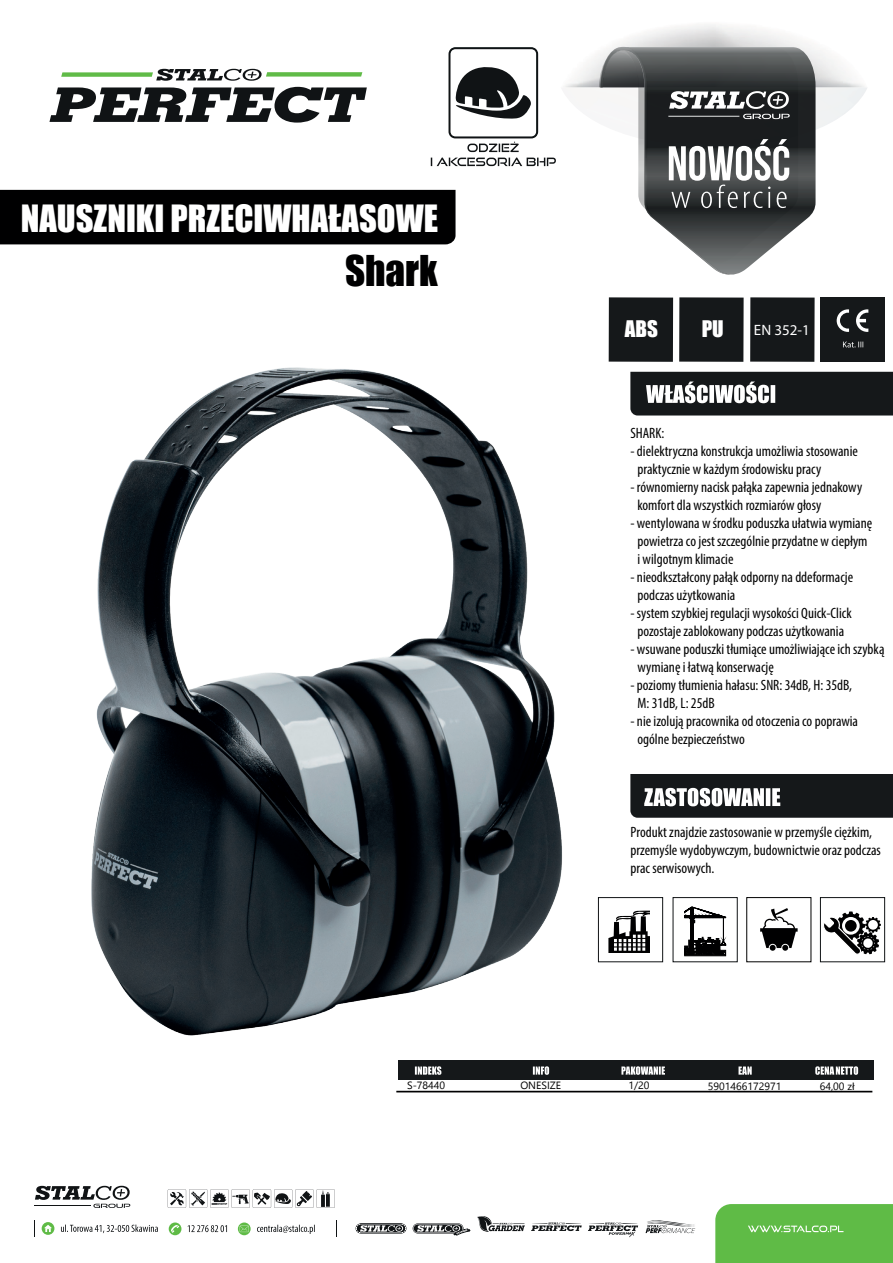
<style>
.page{position:relative;width:893px;height:1263px;background:#fff}
.page>*{position:absolute;margin:0;border:0;box-sizing:border-box;transform-origin:0 0}
.t1{font:39px "Impact";color:#000001}
.t2{font:34.5px "Impact";color:#fff}
.t3{font:21px "Impact";color:#fff}
.t4{font:condensed 15px/18px "Myriad Pro";color:#000001}
.t5{font:15px "Myriad Pro";color:#fff}
.t6{font:10.5px "Myriad Pro";color:#000001}
</style>
<div class="page">
<svg style="left:599px;top:52px;width:1px;height:35px"></svg>
<svg style="left:731px;top:47px;width:85px;height:228px"></svg>
<svg style="left:600px;top:46px;width:131px;height:229px"></svg>
<svg style="left:669px;top:139px;width:120px;height:69px"></svg>
<hr style="left:668px;top:116px;width:71px;height:1px;background:#e5e6e6">
<svg style="left:669px;top:91px;width:121px;height:28px"></svg>
<div style="left:0;top:190px;width:456px;height:54px;background:#000001"></div>
<svg style="left:356px;top:1223px;width:50px;height:10px"></svg>
<svg style="left:588px;top:1222px;width:50px;height:15px"></svg>
<svg style="left:531px;top:1222px;width:51px;height:9px"></svg>
<svg style="left:413px;top:1216px;width:112px;height:20px"></svg>
<svg style="left:646px;top:1220px;width:49px;height:13px"></svg>
<svg style="left:715px;top:1204px;width:178px;height:59px;background:#63bd4b"></svg>
<svg style="left:169px;top:1222px;width:12px;height:13px"></svg>
<svg style="left:171px;top:1225px;width:8px;height:8px"></svg>
<svg style="left:188px;top:1225px;width:39px;height:7px"></svg>
<svg style="left:42px;top:1222px;width:12px;height:13px"></svg>
<svg style="left:44px;top:1225px;width:8px;height:7px"></svg>
<svg style="left:61px;top:1224px;width:97px;height:9px"></svg>
<svg style="left:238px;top:1222px;width:13px;height:13px"></svg>
<svg style="left:240px;top:1226px;width:9px;height:6px"></svg>
<svg style="left:257px;top:1225px;width:58px;height:9px"></svg>
<svg style="left:34px;top:1220px;width:1px;height:16px"></svg>
<svg style="left:336px;top:1220px;width:1px;height:16px"></svg>
<hr style="left:34px;top:1206px;width:57px;height:1px;background:#101315">
<svg style="left:35px;top:1186px;width:95px;height:22px"></svg>
<svg style="left:168px;top:1189px;width:167px;height:19px"></svg>
<svg style="left:431px;top:47px;width:125px;height:119px"></svg>
<svg style="left:630px;top:372px;width:263px;height:43px;background:#383a3c"></svg>
<svg style="left:630px;top:774px;width:263px;height:44px;background:#3a3c3e"></svg>
<div style="left:398px;top:1060px;width:475px;height:20px;background:#15181a"></div>
<svg style="left:533px;top:1066px;width:16px;height:9px"></svg>
<svg style="left:621px;top:1066px;width:44px;height:9px"></svg>
<svg style="left:815px;top:1066px;width:43px;height:9px"></svg>
<svg style="left:738px;top:1066px;width:14px;height:9px"></svg>
<div style="left:397px;top:1091px;width:475px;height:1px;border:1px solid #000001"></div>
<svg style="left:49px;top:87px;width:318px;height:36px"></svg>
<svg style="left:61px;top:69px;width:301px;height:12px"></svg>
<div style="left:820px;top:297px;width:65px;height:65px;background:#15181a"></div>
<svg style="left:837px;top:309px;width:12px;height:23px"></svg>
<svg style="left:856px;top:309px;width:12px;height:23px"></svg>
<svg style="left:843px;top:342px;width:20px;height:5px"></svg>
<div style="left:750px;top:297px;width:65px;height:65px;background:#15181a"></div>
<div style="left:679px;top:297px;width:65px;height:65px;background:#15181a"></div>
<div style="left:609px;top:297px;width:64px;height:65px;background:#15181a"></div>
<img style="left:91px;top:367px;width:471px;height:669px">
<svg style="left:608px;top:910px;width:42px;height:43px"></svg>
<div style="left:598px;top:897px;width:65px;height:65px;border:1px solid #101315"></div>
<svg style="left:684px;top:907px;width:42px;height:49px"></svg>
<div style="left:673px;top:897px;width:65px;height:65px;border:1px solid #101315"></div>
<svg style="left:760px;top:908px;width:38px;height:43px"></svg>
<div style="left:820px;top:897px;width:65px;height:65px;border:1px solid #101315"></div>
<svg style="left:824px;top:911px;width:57px;height:44px"></svg>
<svg style="left:831px;top:1090px;width:21px;height:1px"></svg>
<svg style="left:414px;top:1066px;width:28px;height:9px"></svg>
<h2 class="t2" style="left:21px;top:192px;width:419px">NAUSZNIKI PRZECIWHAŁASOWE</h2>
<h1 class="t1" style="left:345px;top:241px;width:94px">Shark</h1>
<h3 class="t3" style="left:625px;top:312px;width:35px">ABS</h3>
<h3 class="t3" style="left:702px;top:312px;width:24px">PU</h3>
<p class="t5" style="left:754px;top:321px;width:57px">EN 352-1</p>
<p class="t4" style="left:630px;top:424px;width:36px">SHARK:</p>
<p class="t4" style="left:637px;top:442px;width:222px;text-indent:-7px">- dielektryczna konstrukcja umożliwia stosowanie praktycznie w każdym środowisku pracy</p>
<p class="t4" style="left:637px;top:478px;width:226px;text-indent:-7px">- równomierny nacisk pałąka zapewnia jednakowy komfort dla wszystkich rozmiarów głosy</p>
<p class="t4" style="left:637px;top:514px;width:236px;text-indent:-7px">- wentylowana w środku poduszka ułatwia wymianę powietrza co jest szczególnie przydatne w ciepłym i wilgotnym klimacie</p>
<p class="t4" style="left:637px;top:568px;width:217px;text-indent:-7px">- nieodkształcony pałąk odporny na ddeformacje podczas użytkowania</p>
<p class="t4" style="left:630px;top:604px;width:223px;text-align:center">- system szybkiej regulacji wysokości Quick-Click pozostaje zablokowany podczas użytkowania</p>
<p class="t4" style="left:637px;top:640px;width:248px;text-indent:-7px">- wsuwane poduszki tłumiące umożliwiające ich szybką wymianę i łatwą konserwację</p>
<p class="t4" style="left:637px;top:676px;width:216px;text-indent:-7px">- poziomy tłumienia hałasu: SNR: 34dB, H: 35dB,<br>M: 31dB, L: 25dB</p>
<p class="t4" style="left:637px;top:712px;width:222px;text-indent:-7px">- nie izolują pracownika od otoczenia co poprawia ogólne bezpieczeństwo</p>
<p class="t4" style="left:630px;top:823px;width:252px">Produkt znajdzie zastosowanie w przemyśle ciężkim, przemyśle wydobywczym, budownictwie oraz podczas prac serwisowych.</p>
<p class="t6" style="left:825px;top:1080px;width:31px">✔ ł</p>
</div>
